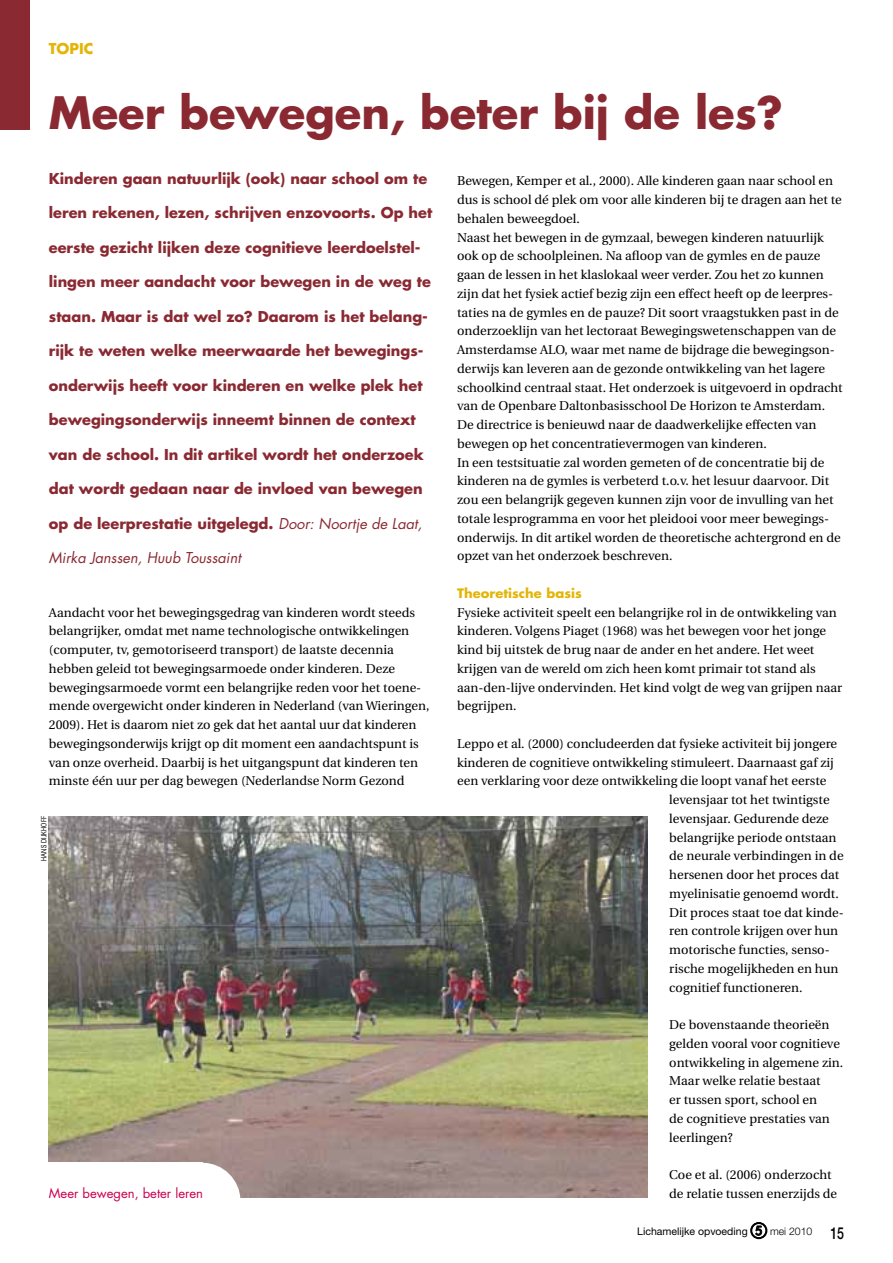
<style>
.page{position:relative;width:893px;height:1263px;background:#fff}
.page>*{position:absolute;margin:0;border:0;box-sizing:border-box;transform-origin:0 0}
.t1{font:700 43.5px "Futura";color:#8a2932}
.t2{font:700 14.55px "Futura";color:#8a2932}
.t3{font:italic 14.55px "Futura";color:#8a2932}
.t4{font:700 14.55px "Futura";color:#e3b507}
.t5{font:13.05px "Futura";color:#cb004f}
.t6{font:12.75px/18.8px "Utopia";color:#000}
.t7{font:700 12.75px "Futura";color:#e3b507}
.t8{font:10.5px "Helvetica Neue";color:#000}
.t9{font:7.5px "Imago";letter-spacing:.025em;color:#000;scale:.8 1}
.s1{font-weight:400;font-style:italic}
.s2{font-family:"European Pi One";font-size:16.5px}
.s3{font-weight:300}
.s4{font-weight:500;font-size:16.5px}
</style>
<div class="page">
<svg style="left:750px;top:1222px;width:18px;height:17px"></svg>
<div style="left:0;top:0;width:30px;height:129px;background:#8a2932"></div>
<img style="left:49px;top:816px;width:599px;height:382px">
<div style="left:41px;top:1163px;width:162px;height:55px;background:#fff"></div>
<div style="left:164px;top:1163px;width:76px;height:76px;background:#fff;border-radius:50%"></div>
<p class="t4" style="left:49px;top:39px;width:46px">TOPIC</p>
<h1 class="t1" style="left:49px;top:83px;width:735px">Meer bewegen, beter bij de les?</h1>
<p class="t2" style="left:49px;top:169px;width:380px">Kinderen gaan natuurlijk (ook) naar school om te</p>
<p class="t2" style="left:49px;top:203px;width:385px">leren rekenen, lezen, schrijven enzovoorts. Op het</p>
<p class="t2" style="left:49px;top:238px;width:373px">eerste gezicht lijken deze cognitieve leerdoelstel-</p>
<p class="t2" style="left:49px;top:272px;width:384px">lingen meer aandacht voor bewegen in de weg te</p>
<p class="t2" style="left:49px;top:307px;width:380px">staan. Maar is dat wel zo? Daarom is het belang-</p>
<p class="t2" style="left:49px;top:341px;width:376px">rijk te weten welke meerwaarde het bewegings-</p>
<p class="t2" style="left:49px;top:376px;width:375px">onderwijs heeft voor kinderen en welke plek het</p>
<p class="t2" style="left:49px;top:410px;width:368px">bewegingsonderwijs inneemt binnen de context</p>
<p class="t2" style="left:49px;top:445px;width:376px">van de school. In dit artikel wordt het onderzoek</p>
<p class="t2" style="left:49px;top:479px;width:375px">dat wordt gedaan naar de invloed van bewegen</p>
<p class="t2" style="left:49px;top:514px;width:375px">op de leerprestatie uitgelegd. <span class="s1">Door: Noortje de Laat,</span></p>
<p class="t3" style="left:49px;top:549px;width:194px">Mirka Janssen, Huub Toussaint</p>
<p class="t6" style="left:49px;top:603px;width:382px">Aandacht voor het bewegingsgedrag van kinderen wordt steeds belangrijker, omdat met name technologische ontwikkelingen (computer, tv, gemotoriseerd transport) de laatste decennia hebben geleid tot bewegingsarmoede onder kinderen. Deze bewegingsarmoede vormt een belangrijke reden voor het toene&shy;mende overgewicht onder kinderen in Nederland (van Wieringen, 2009). Het is daarom niet zo gek dat het aantal uur dat kinderen bewegingsonderwijs krijgt op dit moment een aandachtspunt is van onze overheid. Daarbij is het uitgangspunt dat kinderen ten minste één uur per dag bewegen (Nederlandse Norm Gezond</p>
<p class="t9" style="left:39px;top:861px;width:57px;rotate:-90deg">HANS DIJKHOFF</p>
<p class="t5" style="left:49px;top:1185px;width:156px">Meer bewegen, beter leren</p>
<p class="t6" style="left:457px;top:172px;width:387px">Bewegen, Kemper et al., 2000). Alle kinderen gaan naar school en dus is school dé plek om voor alle kinderen bij te dragen aan het te behalen beweegdoel.<br>Naast het bewegen in de gymzaal, bewegen kinderen natuurlijk ook op de schoolpleinen. Na afloop van de gymles en de pauze gaan de lessen in het klaslokaal weer verder. Zou het zo kunnen zijn dat het fysiek actief bezig zijn een effect heeft op de leerpres&shy;taties na de gymles en de pauze? Dit soort vraagstukken past in de onderzoeklijn van het lectoraat Bewegingswetenschappen van de Amsterdamse ALO, waar met name de bijdrage die bewegingson&shy;derwijs kan leveren aan de gezonde ontwikkeling van het lagere schoolkind centraal staat. Het onderzoek is uitgevoerd in opdracht van de Openbare Daltonbasisschool De Horizon te Amsterdam.<br>De directrice is benieuwd naar de daadwerkelijke effecten van bewegen op het concentratievermogen van kinderen.<br>In een testsituatie zal worden gemeten of de concentratie bij de kinderen na de gymles is verbeterd t.o.v. het lesuur daarvoor. Dit zou een belangrijk gegeven kunnen zijn voor de invulling van het totale lesprogramma en voor het pleidooi voor meer bewegings&shy;onderwijs. In dit artikel worden de theoretische achtergrond en de opzet van het onderzoek beschreven.</p>
<p class="t7" style="left:457px;top:584px;width:126px">Theoretische basis</p>
<p class="t6" style="left:457px;top:603px;width:387px">Fysieke activiteit speelt een belangrijke rol in de ontwikkeling van kinderen. Volgens Piaget (1968) was het bewegen voor het jonge kind bij uitstek de brug naar de ander en het andere. Het weet krijgen van de wereld om zich heen komt primair tot stand als aan-den-lijve ondervinden. Het kind volgt de weg van grijpen naar begrijpen.</p>
<p class="t6" style="left:457px;top:734px;width:382px">Leppo et al. (2000) concludeerden dat fysieke activiteit bij jongere</p>
<p class="t6" style="left:457px;top:753px;width:378px">kinderen de cognitieve ontwikkeling stimuleert. Daarnaast gaf zij</p>
<p class="t6" style="left:457px;top:772px;width:371px">een verklaring voor deze ontwikkeling die loopt vanaf het eerste</p>
<p class="t6" style="left:669px;top:791px;width:162px">levensjaar tot het twintigste</p>
<p class="t6" style="left:669px;top:809px;width:161px">levensjaar. Gedurende deze</p>
<p class="t6" style="left:669px;top:828px;width:169px">belangrijke periode ontstaan</p>
<p class="t6" style="left:669px;top:847px;width:176px">de neurale verbindingen in de</p>
<p class="t6" style="left:669px;top:866px;width:171px">hersenen door het proces dat</p>
<p class="t6" style="left:669px;top:884px;width:171px">myelinisatie genoemd wordt.</p>
<p class="t6" style="left:669px;top:903px;width:176px">Dit proces staat toe dat kinde-</p>
<p class="t6" style="left:669px;top:922px;width:170px">ren controle krijgen over hun</p>
<p class="t6" style="left:669px;top:941px;width:162px">motorische functies, senso-</p>
<p class="t6" style="left:669px;top:959px;width:171px">rische mogelijkheden en hun</p>
<p class="t6" style="left:669px;top:978px;width:135px">cognitief functioneren.</p>
<p class="t6" style="left:669px;top:1016px;width:176px">De bovenstaande theorieën gelden vooral voor cognitieve ontwikkeling in algemene zin.<br>Maar welke relatie bestaat<br>er tussen sport, school en<br>de cognitieve prestaties van leerlingen?</p>
<p class="t6" style="left:669px;top:1166px;width:169px">Coe et al. (2006) onderzocht de relatie tussen enerzijds de</p>
<p class="t8" style="left:637px;top:1225px;width:208px">Lichamelijke opvoeding <span class="s2">e</span> <span class="s3">mei 2010</span> <span class="s4">15</span></p>
</div>
